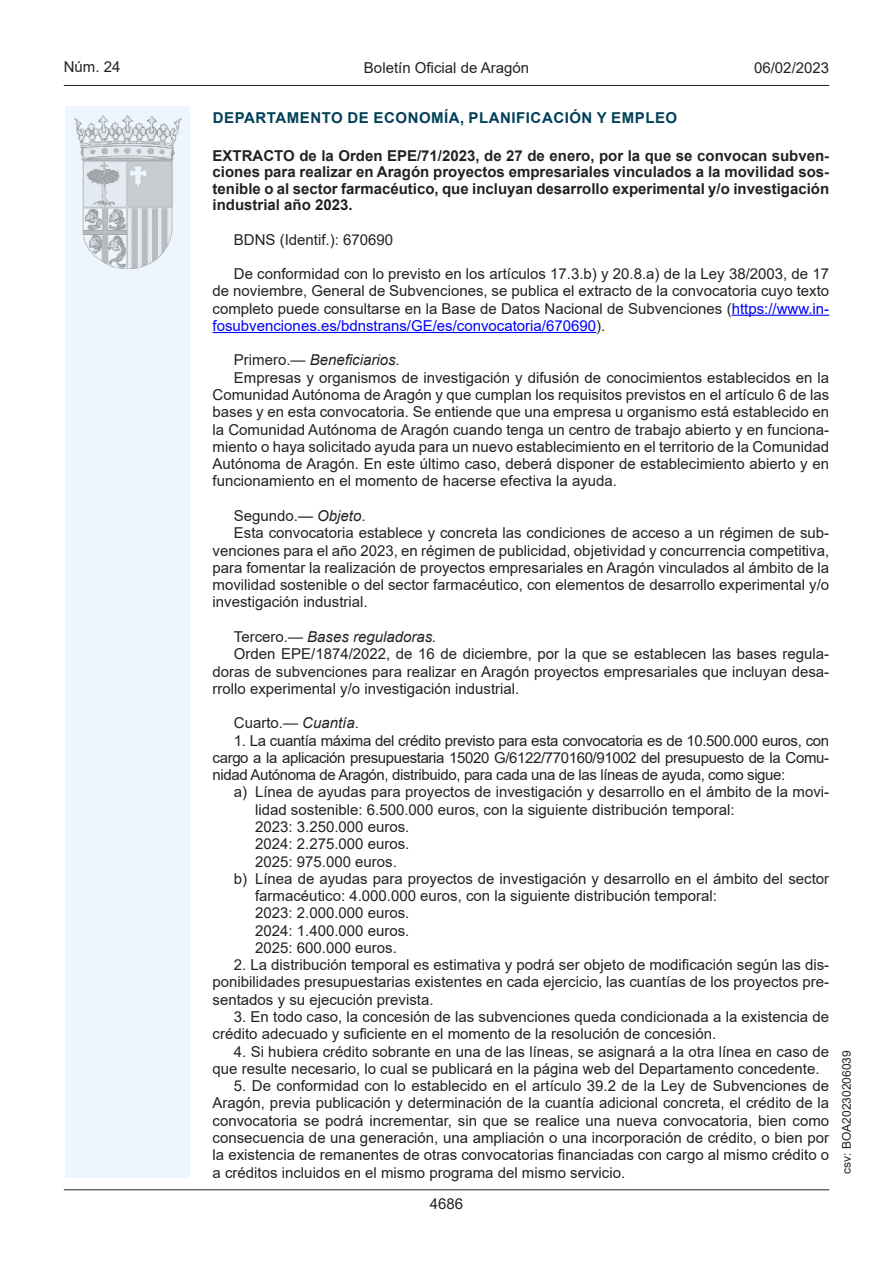
<style>
.page{position:relative;width:893px;height:1263px;background:#fff}
.page>*{position:absolute;margin:0;border:0;box-sizing:border-box;transform-origin:0 0}
.inicio_de_parrafo{font:15px/17.2px "Arial";color:#222221;text-align:justify}
.Sangrado_01{font:15px/17.2px "Arial";color:#222221}
.Titulo_text{font:700 15px/16.5px "Arial";color:#222221;text-align:justify}
.inicio_de_parrafo-2{font:italic 15px "Arial";color:#222221}
.emisor_text{font:700 15px "Arial";letter-spacing:.035em;color:#003f58}
.estilo_head-c{font:15px "Arial";color:#222221}
.estilo_head-d{font:15px "Arial MT2";color:#222221}
.estilo_head-i{font:15px "Arial MT2";color:#222221}
.numero_pagina{font:15px "Arial MT2";color:#222221}
.estilo_head-i-2{font:12px "Arial MT2";color:#222221}
.s1{color:#0000fa}
.s2{font-style:normal}
.s3{font-family:"Arial MT2";font-style:normal}
.s4{font-style:italic}
.s5{font-family:"Arial MT2"}
</style>
<div class="page">
<div style="left:65px;top:106px;width:125px;height:1072px;background:#edf6fe"></div>
<img style="left:75px;top:115px;width:106px;height:153px">
<hr style="left:64px;top:85px;width:765px;height:1px;background:#222221">
<hr style="left:64px;top:1189px;width:765px;height:1px;background:#222221">
<hr style="left:732px;top:315px;width:97px;height:1px;background:#0000fa">
<hr style="left:213px;top:332px;width:383px;height:1px;background:#0000fa">
<p class="estilo_head-i" style="left:64px;top:57px;width:58px">Núm. 24</p>
<p class="estilo_head-c" style="left:364px;top:57px;width:167px">Boletín Oficial de Aragón</p>
<p class="estilo_head-d" style="left:754px;top:57px;width:77px">06/02/2023</p>
<h5 class="emisor_text" style="left:213px;top:107px;width:466px">DEPARTAMENTO DE ECONOMÍA, PLANIFICACIÓN Y EMPLEO</h5>
<p class="Titulo_text" style="left:213px;top:147px;width:618px">EXTRACTO de la Orden EPE/71/2023, de 27 de enero, por la que se convocan subven&shy;ciones para realizar en Aragón proyectos empresariales vinculados a la movilidad sos&shy;tenible o al sector farmacéutico, que incluyan desarrollo experimental y/o investigación industrial año 2023.</p>
<p class="inicio_de_parrafo" style="left:234px;top:231px;width:161px">BDNS (Identif.): 670690</p>
<p class="inicio_de_parrafo" style="left:213px;top:265px;width:618px;text-indent:21px">De conformidad con lo previsto en los artículos 17.3.b) y 20.8.a) de la Ley 38/2003, de 17 de noviembre, General de Subvenciones, se publica el extracto de la convocatoria cuyo texto completo puede consultarse en la Base de Datos Nacional de Subvenciones (<span class="s1">https://www.in&shy;fosubvenciones.es/bdnstrans/GE/es/convocatoria/670690</span>).</p>
<p class="inicio_de_parrafo-2" style="left:234px;top:350px;width:167px"><span class="s2">Primero.—</span> Beneficiarios<span class="s3">.</span></p>
<p class="inicio_de_parrafo" style="left:213px;top:369px;width:618px;text-indent:21px">Empresas y organismos de investigación y difusión de conocimientos establecidos en la Comunidad Autónoma de Aragón y que cumplan los requisitos previstos en el artículo 6 de las bases y en esta convocatoria. Se entiende que una empresa u organismo está establecido en la Comunidad Autónoma de Aragón cuando tenga un centro de trabajo abierto y en funciona&shy;miento o haya solicitado ayuda para un nuevo establecimiento en el territorio de la Comunidad Autónoma de Aragón. En este último caso, deberá disponer de establecimiento abierto y en funcionamiento en el momento de hacerse efectiva la ayuda.</p>
<p class="inicio_de_parrafo" style="left:234px;top:507px;width:133px">Segundo.<span class="s4">— Objeto</span><span class="s5">.</span></p>
<p class="inicio_de_parrafo" style="left:213px;top:524px;width:618px;text-indent:21px">Esta convocatoria establece y concreta las condiciones de acceso a un régimen de sub&shy;venciones para el año 2023, en régimen de publicidad, objetividad y concurrencia competitiva, para fomentar la realización de proyectos empresariales en Aragón vinculados al ámbito de la movilidad sostenible o del sector farmacéutico, con elementos de desarrollo experimental y/o investigación industrial.</p>
<p class="inicio_de_parrafo-2" style="left:234px;top:627px;width:204px"><span class="s2">Tercero.—</span> Bases reguladoras.</p>
<p class="inicio_de_parrafo" style="left:213px;top:645px;width:618px;text-indent:21px">Orden EPE/1874/2022, de 16 de diciembre, por la que se establecen las bases regula&shy;doras de subvenciones para realizar en Aragón proyectos empresariales que incluyan desa&shy;rrollo experimental y/o investigación industrial.</p>
<p class="inicio_de_parrafo" style="left:234px;top:714px;width:127px">Cuarto.— <span class="s4">Cuantía</span><span class="s5">.</span></p>
<p class="inicio_de_parrafo" style="left:213px;top:732px;width:618px;text-indent:21px">1. La cuantía máxima del crédito previsto para esta convocatoria es de 10.500.000 euros, con cargo a la aplicación presupuestaria 15020 G/6122/770160/91002 del presupuesto de la Comu&shy;nidad Autónoma de Aragón, distribuido, para cada una de las líneas de ayuda, como sigue:</p>
<p class="Sangrado_01" style="left:255px;top:783px;width:576px;text-indent:-21px">a) Línea de ayudas para proyectos de investigación y desarrollo en el ámbito de la movi&shy;lidad sostenible: 6.500.000 euros, con la siguiente distribución temporal:</p>
<p class="Sangrado_01" style="left:255px;top:818px;width:156px">2023: 3.250.000 euros.</p>
<p class="Sangrado_01" style="left:255px;top:835px;width:156px">2024: 2.275.000 euros.</p>
<p class="Sangrado_01" style="left:255px;top:852px;width:143px">2025: 975.000 euros.</p>
<p class="Sangrado_01" style="left:255px;top:870px;width:575px;text-indent:-21px">b) Línea de ayudas para proyectos de investigación y desarrollo en el ámbito del sector farmacéutico: 4.000.000 euros, con la siguiente distribución temporal:</p>
<p class="Sangrado_01" style="left:255px;top:904px;width:156px">2023: 2.000.000 euros.</p>
<p class="Sangrado_01" style="left:255px;top:922px;width:156px">2024: 1.400.000 euros.</p>
<p class="Sangrado_01" style="left:255px;top:939px;width:143px">2025: 600.000 euros.</p>
<p class="inicio_de_parrafo" style="left:213px;top:956px;width:618px;text-indent:21px">2. La distribución temporal es estimativa y podrá ser objeto de modificación según las dis&shy;ponibilidades presupuestarias existentes en cada ejercicio, las cuantías de los proyectos pre&shy;sentados y su ejecución prevista.</p>
<p class="inicio_de_parrafo" style="left:213px;top:1008px;width:618px;text-indent:21px">3. En todo caso, la concesión de las subvenciones queda condicionada a la existencia de crédito adecuado y suficiente en el momento de la resolución de concesión.</p>
<p class="inicio_de_parrafo" style="left:213px;top:1042px;width:618px;text-indent:21px">4. Si hubiera crédito sobrante en una de las líneas, se asignará a la otra línea en caso de que resulte necesario, lo cual se publicará en la página web del Departamento concedente.</p>
<p class="inicio_de_parrafo" style="left:213px;top:1077px;width:618px;text-indent:21px">5. De conformidad con lo establecido en el artículo 39.2 de la Ley de Subvenciones de Aragón, previa publicación y determinación de la cuantía adicional concreta, el crédito de la convocatoria se podrá incrementar, sin que se realice una nueva convocatoria, bien como consecuencia de una generación, una ampliación o una incorporación de crédito, o bien por la existencia de remanentes de otras convocatorias financiadas con cargo al mismo crédito o a créditos incluidos en el mismo programa del mismo servicio.</p>
<p class="numero_pagina" style="left:430px;top:1193px;width:35px">4686</p>
<p class="estilo_head-i-2" style="left:838px;top:1174px;width:125px;rotate:-90deg">csv: BOA20230206039</p>
</div>
